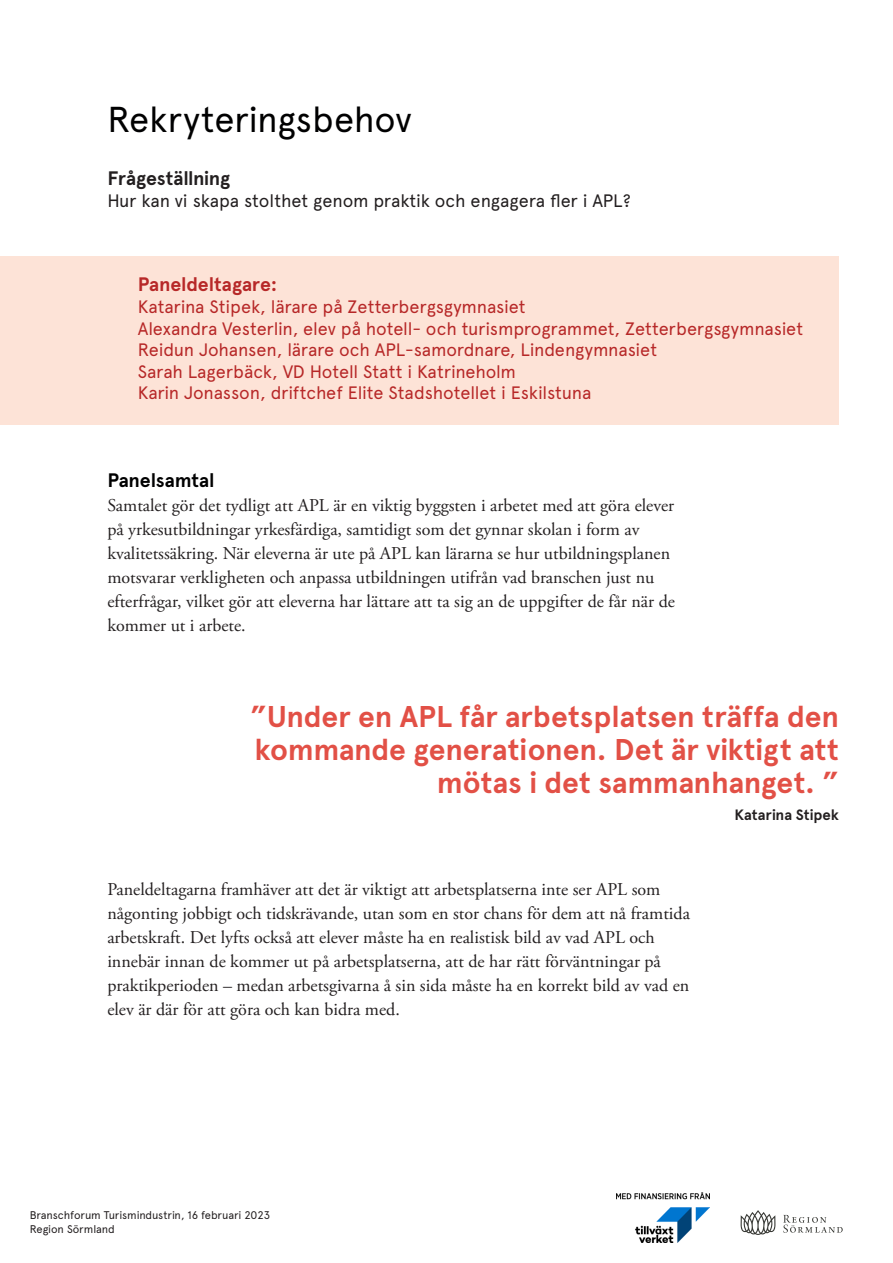
<style>
.page{position:relative;width:893px;height:1263px;background:#fff}
.page>*{position:absolute;margin:0;border:0;box-sizing:border-box;transform-origin:0 0}
.Underrubrik_-_större{font:36px "Apercu";letter-spacing:-.01em;color:#000001}
.Citat{font:700 30px/33px "Apercu";letter-spacing:-.005em;color:#e25046}
.Underrubrik{font:700 19.5px "Apercu";letter-spacing:-.005em;color:#b72828}
.Underrubrik-2{font:700 19.5px "Apercu";letter-spacing:-.005em;color:#231f20}
.Underrubrik-3{font:700 19.5px "Apercu";letter-spacing:-.005em;color:#000001}
.t1{font:18px/24px "Adobe Garamond Pro";color:#231f20}
.Text_i_rutor{font:18px "Apercu";letter-spacing:-.01em;color:#b72828}
.Text_i_rutor-2{font:18px "Apercu";letter-spacing:-.01em;color:#231f20}
.Citat-2{font:700 15px "Apercu";color:#231f20}
.t2{font:11.1px/13.4px "Apercu";letter-spacing:-.01em;color:#231f20}
</style>
<div class="page">
<svg style="left:741px;top:1210px;width:34px;height:25px"></svg>
<svg style="left:783px;top:1215px;width:60px;height:18px"></svg>
<img style="left:616px;top:1193px;width:93px;height:49px">
<div style="left:0;top:256px;width:839px;height:169px;background:#fde3d7"></div>
<p class="Underrubrik_-_större" style="left:107px;top:98px;width:306px">Rekryteringsbehov</p>
<h3 class="Underrubrik-2" style="left:107px;top:166px;width:124px">Frågeställning</h3>
<p class="Text_i_rutor-2" style="left:107px;top:189px;width:525px">Hur kan vi skapa stolthet genom praktik och engagera fler i APL?</p>
<h3 class="Underrubrik" style="left:138px;top:273px;width:141px">Paneldeltagare:</h3>
<p class="Text_i_rutor" style="left:138px;top:296px;width:389px">Katarina Stipek, lärare på Zetterbergsgymnasiet</p>
<p class="Text_i_rutor" style="left:138px;top:318px;width:667px">Alexandra Vesterlin, elev på hotell- och turismprogrammet, Zetterbergsgymnasiet</p>
<p class="Text_i_rutor" style="left:138px;top:339px;width:521px">Reidun Johansen, lärare och APL-samordnare, Lindengymnasiet</p>
<p class="Text_i_rutor" style="left:138px;top:361px;width:380px">Sarah Lagerbäck, VD Hotell Statt i Katrineholm</p>
<p class="Text_i_rutor" style="left:138px;top:382px;width:455px">Karin Jonasson, driftchef Elite Stadshotellet i Eskilstuna</p>
<h3 class="Underrubrik-3" style="left:107px;top:469px;width:109px">Panelsamtal</h3>
<p class="t1" style="left:107px;top:494px;width:569px">Samtalet gör det tydligt att APL är en viktig byggsten i arbetet med att göra elever på yrkesutbildningar yrkesfärdiga, samtidigt som det gynnar skolan i form av kvalitetssäkring. När eleverna är ute på APL kan lärarna se hur utbildningsplanen motsvarar verkligheten och anpassa utbildningen utifrån vad branschen just nu efterfrågar, vilket gör att eleverna har lättare att ta sig an de uppgifter de får när de kommer ut i arbete.</p>
<p class="Citat" style="left:250px;top:700px;width:590px">”Under en APL får arbetsplatsen träffa den kommande generationen. Det är viktigt att</p>
<p class="Citat" style="left:437px;top:766px;width:403px">mötas i det sammanhanget. ”</p>
<p class="Citat-2" style="left:734px;top:806px;width:106px">Katarina Stipek</p>
<p class="t1" style="left:107px;top:878px;width:584px">Paneldeltagarna framhäver att det är viktigt att arbetsplatserna inte ser APL som någonting jobbigt och tidskrävande, utan som en stor chans för dem att nå framtida arbetskraft. Det lyfts också att elever måste ha en realistisk bild av vad APL och innebär innan de kommer ut på arbetsplatserna, att de har rätt förväntningar på praktikperioden – medan arbetsgivarna å sin sida måste ha en korrekt bild av vad en elev är där för att göra och kan bidra med.</p>
<p class="t2" style="left:30px;top:1209px;width:242px">Branschforum Turismindustrin, 16 februari 2023<br>Region Sörmland</p>
</div>
